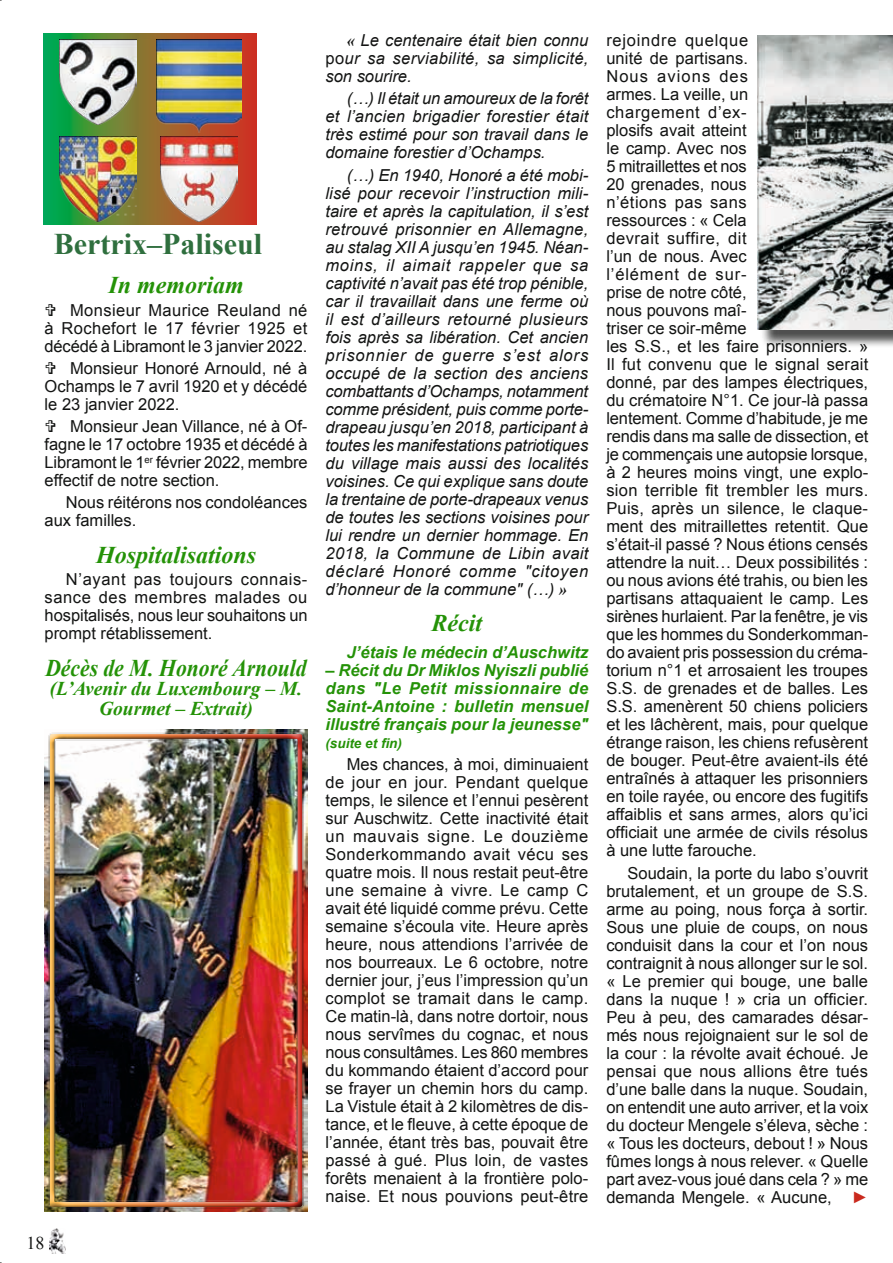
<style>
.page{position:relative;width:893px;height:1263px;background:#fff}
.page>*{position:absolute;margin:0;border:0;box-sizing:border-box;transform-origin:0 0}
.t1{font:700 30px "Times New Roman";color:#2f6f3e}
.t2{font:italic 700 24px "Times New Roman";color:#249207}
.t3{font:italic 700 24px "Times New Roman";color:#249207;scale:.9 1}
.t4{font:italic 700 19.5px/19.5px "Times New Roman";color:#249207;text-align:center}
.t5{font:18px "Times New Roman";color:#131413}
.t6{font:16.5px/18px "Arial";color:#131413;text-align:justify}
.t7{font:italic 16.5px/18px "Arial";color:#131413;text-align:justify}
.t8{font:italic 700 16.5px/18px "Arial";color:#249207;text-align:justify}
.t9{font:italic 700 13.5px "Arial";color:#249207}
.s1{font-family:"Times New Roman";font-weight:700}
.s2{font-style:normal}
.s3{font-style:italic;color:#ca2a1e}
</style>
<div class="page">
<img style="left:50px;top:1228px;width:16px;height:25px">
<svg style="left:44px;top:34px;width:212px;height:191px;background:#777035"></svg>
<img style="left:156px;top:39px;width:85px;height:94px">
<img style="left:160px;top:136px;width:77px;height:85px">
<img style="left:59px;top:136px;width:78px;height:85px">
<img style="left:59px;top:39px;width:78px;height:85px">
<div style="left:760px;top:38px;width:133px;height:310px;background:#131413;opacity:.75"></div>
<img style="left:758px;top:36px;width:135px;height:294px">
<div style="left:43px;top:729px;width:268px;height:484px;background:#131413;opacity:.75"></div>
<h1 class="t1" style="left:54px;top:223px;width:210px">Bertrix–Paliseul</h1>
<h2 class="t2" style="left:108px;top:269px;width:137px">In memoriam</h2>
<p class="t6" style="left:45px;top:301px;width:264px;text-indent:26px">Monsieur Maurice Reuland né à Rochefort le 17 février 1925 et décédé à Libramont le 3 janvier 2022.</p>
<p class="t6" style="left:45px;top:359px;width:264px;text-indent:26px">Monsieur Honoré Arnould, né à Ochamps le 7 avril 1920 et y décédé le 23 janvier 2022.</p>
<p class="t6" style="left:45px;top:417px;width:264px;text-indent:26px">Monsieur Jean Villance, né à Of&shy;fagne le 17 octobre 1935 et décédé à Libramont le 1<sup>er</sup> février 2022, membre effectif de notre section.</p>
<p class="t6" style="left:45px;top:493px;width:264px;text-indent:21px">Nous réitérons nos condoléances aux familles.</p>
<h2 class="t2" style="left:96px;top:538px;width:162px">Hospitalisations</h2>
<p class="t6" style="left:45px;top:570px;width:264px;text-indent:21px">N’ayant pas toujours connais&shy;sance des membres malades ou hospitalisés, nous leur souhaitons un prompt rétablissement.</p>
<h2 class="t3" style="left:45px;top:651px;width:292px">Décès de M. Honoré Arnould</h2>
<p class="t4" style="left:50px;top:678px;width:254px">(L’Avenir du Luxembourg – M.<br>Gourmet – Extrait)</p>
<p class="t5" style="left:27px;top:1230px;width:19px">18</p>
<p class="t7" style="left:325px;top:32px;width:264px;text-indent:21px"><span class="s1">«</span> Le centenaire était bien connu <span class="s2">po</span>ur sa serviabilité, sa simplicité, son sourire.</p>
<p class="t7" style="left:325px;top:90px;width:264px;text-indent:21px">(…) Il était un amoureux de la forêt et l’ancien brigadier forestier était très estimé pour son travail dans le domaine forestier d’Ochamps.</p>
<p class="t7" style="left:325px;top:166px;width:264px;text-indent:21px">(…) En 1940, Honoré a été mobi&shy;lisé pour recevoir l’instruction mili&shy;taire et après la capitulation, il s’est retrouvé prisonnier en Allemagne, au stalag XII A jusqu’en 1945. Néan&shy;moins, il aimait rappeler que sa captivité n’avait pas été trop pénible, car il travaillait dans une ferme où il est d’ailleurs retourné plusieurs fois après sa libération. Cet ancien prisonnier de guerre s’est alors occupé de la section des anciens combattants d’Ochamps, notamment comme président, puis comme porte&shy;drapeau jusqu’en 2018, participant à toutes les manifestations patriotiques du village mais aussi des localités voisines. Ce qui explique sans doute la trentaine de porte-drapeaux venus de toutes les sections voisines pour lui rendre un dernier hommage. En 2018, la Commune de Libin avait déclaré Honoré comme "citoyen d’honneur de la commune" (…) <span class="s1">»</span></p>
<h2 class="t2" style="left:432px;top:606px;width:52px">Récit</h2>
<p class="t8" style="left:347px;top:643px;width:243px">J’étais le médecin d’Auschwitz</p>
<p class="t8" style="left:325px;top:661px;width:264px">– Récit du Dr Miklos Nyiszli publié dans "Le Petit missionnaire de Saint-Antoine : bulletin mensuel illustré français pour la jeunesse"</p>
<p class="t9" style="left:325px;top:734px;width:78px">(suite et fin)</p>
<p class="t6" style="left:325px;top:755px;width:264px;text-indent:21px">Mes chances, à moi, diminuaient de jour en jour. Pendant quelque temps, le silence et l’ennui pesèrent sur Auschwitz. Cette inactivité était un mauvais signe. Le douzième Sonderkommando avait vécu ses quatre mois. Il nous restait peut-être une semaine à vivre. Le camp C avait été liquidé comme prévu. Cette semaine s’écoula vite. Heure après heure, nous attendions l’arrivée de nos bourreaux. Le 6 octobre, notre dernier jour, j’eus l’impression qu’un complot se tramait dans le camp.<br>Ce matin-là, dans notre dortoir, nous nous servîmes du cognac, et nous nous consultâmes. Les 860 membres du kommando étaient d’accord pour se frayer un chemin hors du camp.<br>La Vistule était à 2 kilomètres de dis&shy;tance, et le fleuve, à cette époque de l’année, étant très bas, pouvait être passé à gué. Plus loin, de vastes forêts menaient à la frontière polo&shy;naise. Et nous pouvions peut-être</p>
<p class="t6" style="left:606px;top:31px;width:263px;text-align:left">rejoindre quelque<br>unité de partisans.<br>Nous avions des<br>armes. La veille, un<br>chargement d’ex-<br>plosifs avait atteint<br>le camp. Avec nos<br>5 mitraillettes et nos<br>20 grenades, nous<br>n’étions pas sans<br>ressources : « Cela<br>devrait suffire, dit<br>l’un de nous. Avec<br>l’élément de sur-<br>prise de notre côté,<br>nous pouvons maî-<br>triser ce soir-même<br>les S.S., et les faire prisonniers. »<br>Il fut convenu que le signal serait donné, par des lampes électriques, du crématoire N°1. Ce jour-là passa lentement. Comme d’habitude, je me rendis dans ma salle de dissection, et je commençais une autopsie lorsque, à 2 heures moins vingt, une explo&shy;sion terrible fit trembler les murs.<br>Puis, après un silence, le claque&shy;ment des mitraillettes retentit. Que s’était-il passé ? Nous étions censés attendre la nuit… Deux possibilités : ou nous avions été trahis, ou bien les partisans attaquaient le camp. Les sirènes hurlaient. Par la fenêtre, je vis que les hommes du Sonderkomman&shy;do avaient pris possession du créma&shy;torium n°1 et arrosaient les troupes<br>S.S. de grenades et de balles. Les<br>S.S. amenèrent 50 chiens policiers et les lâchèrent, mais, pour quelque étrange raison, les chiens refusèrent de bouger. Peut-être avaient-ils été entraînés à attaquer les prisonniers en toile rayée, ou encore des fugitifs affaiblis et sans armes, alors qu’ici officiait une armée de civils résolus à une lutte farouche.</p>
<p class="t6" style="left:606px;top:864px;width:263px;text-indent:21px">Soudain, la porte du labo s’ouvrit brutalement, et un groupe de S.S. arme au poing, nous força à sortir.<br>Sous une pluie de coups, on nous conduisit dans la cour et l’on nous contraignit à nous allonger sur le sol. « Le premier qui bouge, une balle dans la nuque ! » cria un officier.<br>Peu à peu, des camarades désar&shy;més nous rejoignaient sur le sol de la cour : la révolte avait échoué. Je pensai que nous allions être tués d’une balle dans la nuque. Soudain, on entendit une auto arriver, et la voix du docteur Mengele s’éleva, sèche : « Tous les docteurs, debout ! » Nous fûmes longs à nous relever. « Quelle part avez-vous joué dans cela ? » me demanda Mengele. « Aucune, <span class="s3">►</span></p>
</div>
